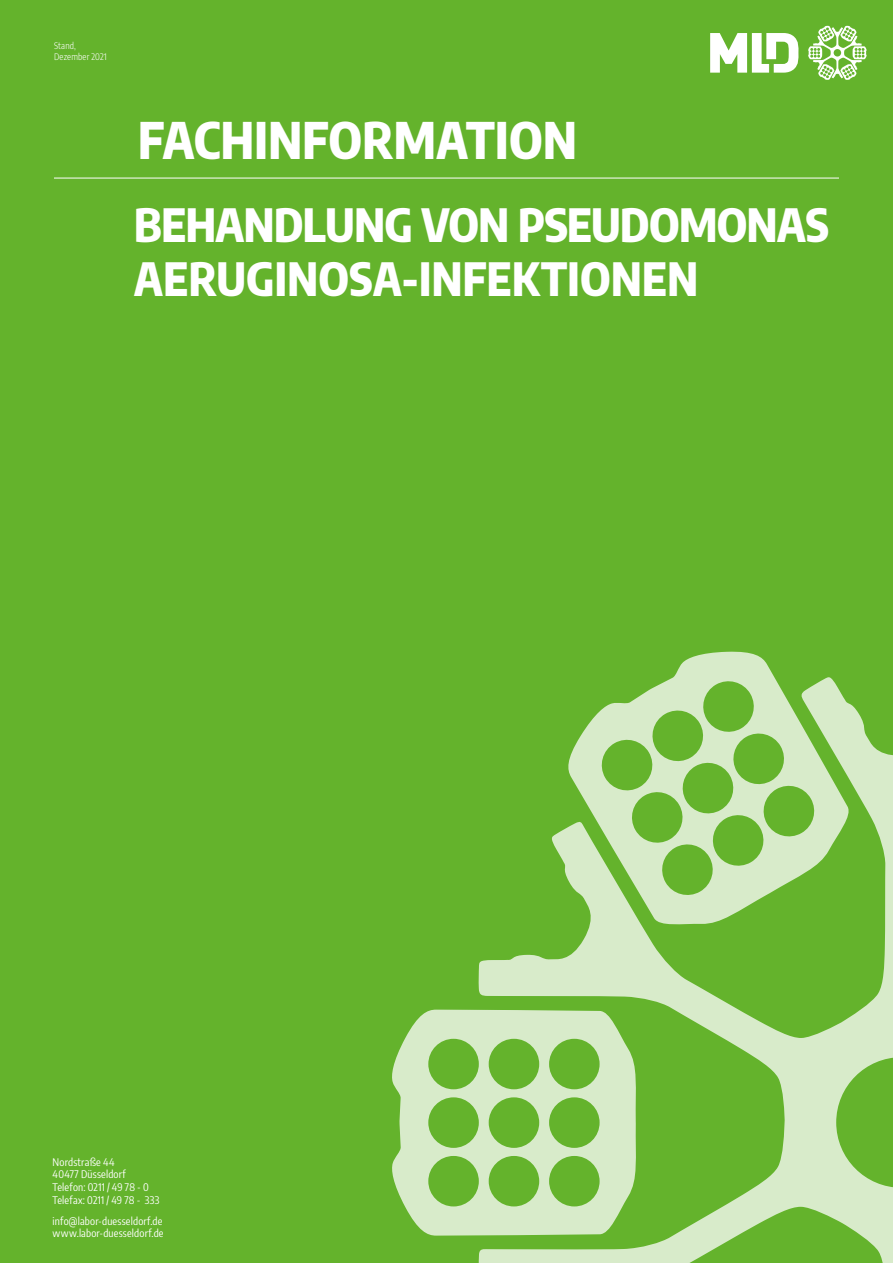
<style>
.page{position:relative;width:893px;height:1263px;background:#64b32c}
.page>*{position:absolute;margin:0;border:0;box-sizing:border-box;transform-origin:0 0}
.t1{font:800 49.5px "Encode Sans Condensed";letter-spacing:.01em;color:#fff}
.t2{font:800 45px/54px "Encode Sans Condensed";letter-spacing:-.005em;color:#fff}
.t3{font:10.5px/12.6px "Encode Sans Condensed";letter-spacing:.02em;color:#fff}
.t4{font:300 9px/10.8px "Encode Sans Condensed";letter-spacing:.02em;color:#fff}
</style>
<div class="page">
<svg style="left:392px;top:652px;width:501px;height:611px"></svg>
<hr style="left:54px;top:178px;width:785px;height:1px;background:#fff">
<svg style="left:710px;top:33px;width:89px;height:40px"></svg>
<svg style="left:808px;top:26px;width:59px;height:54px"></svg>
<p class="t4" style="left:54px;top:40px;width:54px">Stand,<br>Dezember 2021</p>
<h1 class="t1" style="left:138px;top:103px;width:440px">FACHINFORMATION</h1>
<h2 class="t2" style="left:134px;top:195px;width:696px">BEHANDLUNG VON PSEUDOMONAS<br>AERUGINOSA-INFEKTIONEN</h2>
<p class="t3" style="left:53px;top:1155px;width:108px">Nordstraße 44<br>40477 Düsseldorf<br>Telefon: 0211 / 49 78 - 0<br>Telefax: 0211 / 49 78 - 333</p>
<p class="t3" style="left:53px;top:1214px;width:112px">info@labor-duesseldorf.de www.labor-duesseldorf.de</p>
</div>
